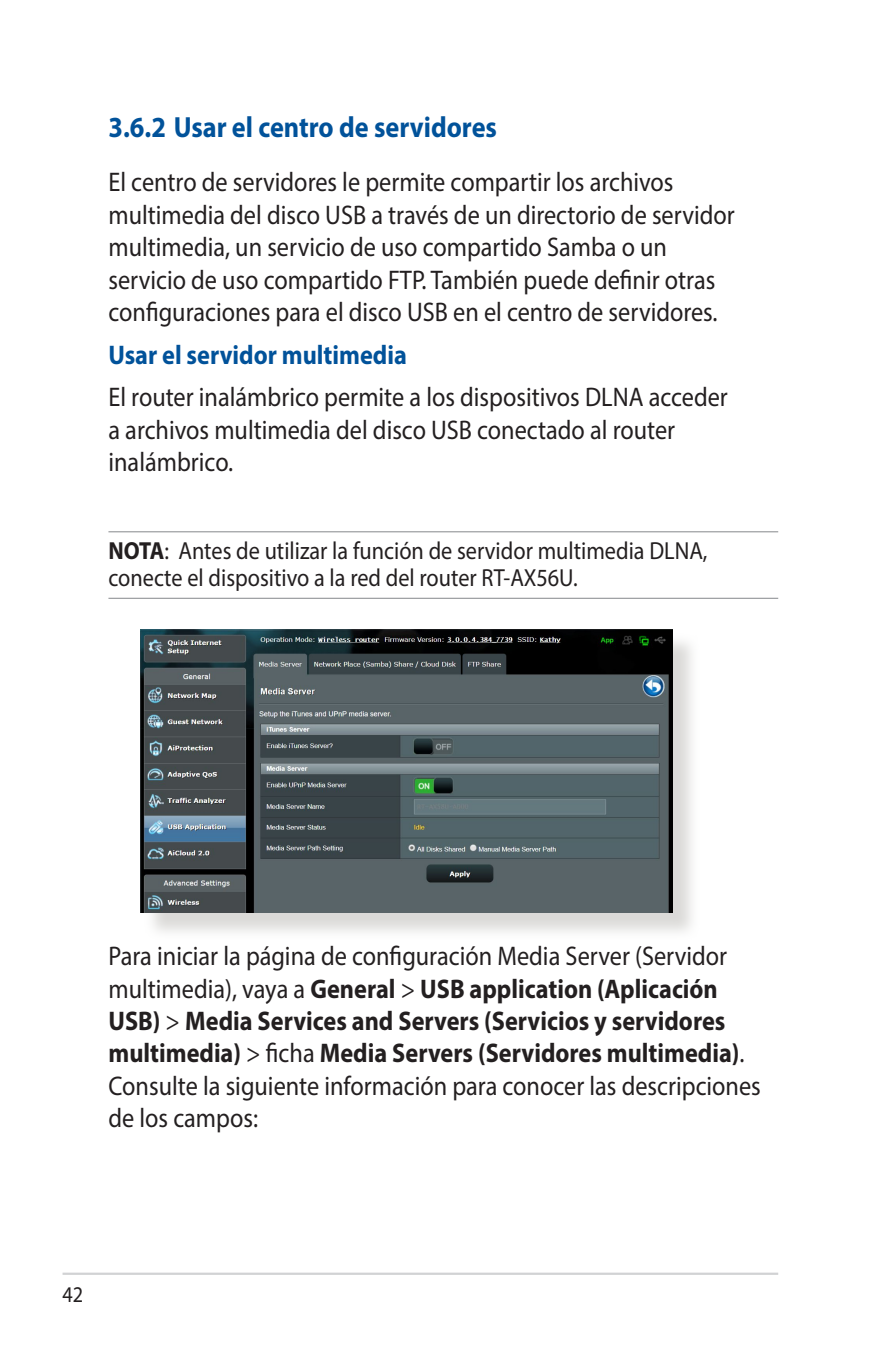
<style>
.page{position:relative;width:893px;height:1346px;background:#fff}
.page>*{position:absolute;margin:0;border:0;box-sizing:border-box;transform-origin:0 0}
.t1{font:700 29.25px "Myriad Pro";color:#01529a;scale:.9 1}
.t2{font:27px/32.4px "Myriad Pro";color:#231f20;scale:.9 1}
.t3{font:700 27px "Myriad Pro";color:#01529a;scale:.9 1}
.t4{font:24.75px/27px "Myriad Pro";color:#231f20;scale:.9 1}
.t5{font:22.5px "Myriad Pro";color:#231f20;scale:.9 1}
.s1{font-weight:700}
</style>
<div class="page">
<hr style="left:63px;top:1272px;width:715px;height:3px;background:#d1d2d4">
<hr style="left:108px;top:531px;width:670px;height:1px;background:#939598">
<hr style="left:108px;top:598px;width:670px;height:1px;background:#939598">
<div style="left:144px;top:633px;width:556px;height:308px;background:#cfcecb;opacity:.75"></div>
<img style="left:140px;top:629px;width:532px;height:283px">
<p class="t1" style="left:108px;top:108px;width:433px">3.6.2 Usar el centro de servidores</p>
<p class="t2" style="left:108px;top:166px;width:697px">El centro de servidores le permite compartir los archivos multimedia del disco USB a través de un directorio de servidor multimedia, un servicio de uso compartido Samba o un servicio de uso compartido FTP. También puede definir otras configuraciones para el disco USB en el centro de servidores.</p>
<p class="t3" style="left:108px;top:338px;width:333px">Usar el servidor multimedia</p>
<p class="t2" style="left:108px;top:381px;width:690px">El router inalámbrico permite a los dispositivos DLNA acceder a archivos multimedia del disco USB conectado al router inalámbrico.</p>
<p class="t4" style="left:108px;top:537px;width:667px"><span class="s1">NOTA</span>: Antes de utilizar la función de servidor multimedia DLNA, conecte el dispositivo a la red del router RT-AX56U.</p>
<p class="t2" style="left:108px;top:939px;width:726px">Para iniciar la página de configuración Media Server (Servidor multimedia), vaya a <span class="s1">General</span> &gt; <span class="s1">USB application (Aplicación USB)</span> &gt; <span class="s1">Media Services and Servers (Servicios y servidores multimedia)</span> &gt; ficha <span class="s1">Media Servers (Servidores multimedia)</span>.<br>Consulte la siguiente información para conocer las descripciones de los campos:</p>
<p class="t5" style="left:63px;top:1281px;width:25px">42</p>
</div>
